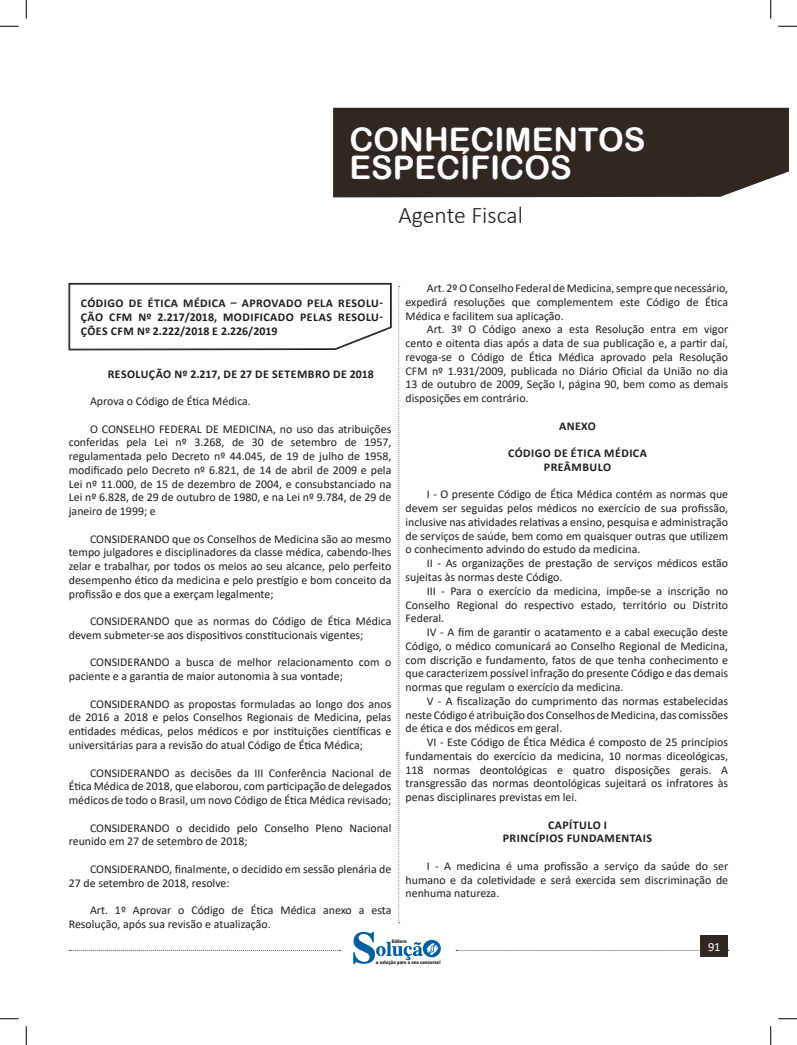
<style>
.page{position:relative;width:797px;height:1045px;background:#fff}
.page>*{position:absolute;margin:0;border:0;box-sizing:border-box;transform-origin:0 0}
.t1{font:32.5px/27.5px "Arial Rounded MT Bold";color:#fff}
.t2{font:300 23.75px "Calibri";color:#1d1d1b}
.t3{font:12.5px "Calibri";color:#fff}
.t4{font:11.88px/13.8px "Calibri";color:#1d1d1b;text-align:justify}
.CAIXINHAS{font:700 11.88px/13.8px "Calibri";letter-spacing:.03em;color:#1d1d1b;text-align:justify}
.TITULO_DE_LEI{font:700 11.88px "Calibri";letter-spacing:.04em;color:#1d1d1b}
.t5{font:900 5px "Arial";color:#1d1d1b;scale:.76 1}
</style>
<div class="page">
<svg style="left:398px;top:286px;width:2px;height:637px"></svg>
<svg style="left:69px;top:950px;width:271px;height:1px"></svg>
<svg style="left:456px;top:950px;width:273px;height:1px"></svg>
<div style="left:333px;top:108px;width:455px;height:89px;background:#302722"></div>
<div style="left:349px;top:128px;width:408px;height:51px;background:#302722"></div>
<div style="left:700px;top:935px;width:28px;height:22px;background:#302722"></div>
<svg style="left:353px;top:932px;width:88px;height:33px"></svg>
<svg style="left:69px;top:283px;width:322px;height:67px"></svg>
<svg style="left:0;top:25px;width:19px;height:2px"></svg>
<svg style="left:778px;top:25px;width:19px;height:2px"></svg>
<svg style="left:0;top:1018px;width:19px;height:1px"></svg>
<svg style="left:778px;top:1018px;width:19px;height:1px"></svg>
<svg style="left:25px;top:0;width:2px;height:19px"></svg>
<svg style="left:25px;top:1026px;width:2px;height:19px"></svg>
<svg style="left:770px;top:0;width:1px;height:19px"></svg>
<svg style="left:770px;top:1026px;width:1px;height:19px"></svg>
<h1 class="t1" style="left:349px;top:126px;width:297px">CONHECIMENTOS<br>ESPECÍFICOS</h1>
<h2 class="t2" style="left:398px;top:200px;width:126px">Agente Fiscal</h2>
<p class="CAIXINHAS" style="left:81px;top:296px;width:304px">CÓDIGO DE ÉTICA MÉDICA – APROVADO PELA RESOLU-ÇÃO CFM Nº 2.217/2018, MODIFICADO PELAS RESOLU-ÇÕES CFM Nº 2.222/2018 E 2.226/2019</p>
<p class="TITULO_DE_LEI" style="left:108px;top:365px;width:268px">RESOLUÇÃO Nº 2.217, DE 27 DE SETEMBRO DE 2018</p>
<p class="t4" style="left:90px;top:394px;width:162px">Aprova o Código de Ética Médica.</p>
<p class="t4" style="left:69px;top:421px;width:324px;text-indent:21px">O CONSELHO FEDERAL DE MEDICINA, no uso das atribuições conferidas pela Lei nº 3.268, de 30 de setembro de 1957, regulamentada pelo Decreto nº 44.045, de 19 de julho de 1958, modificado pelo Decreto nº 6.821, de 14 de abril de 2009 e pela Lei nº 11.000, de 15 de dezembro de 2004, e consubstanciado na Lei nº 6.828, de 29 de outubro de 1980, e na Lei nº 9.784, de 29 de janeiro de 1999; e</p>
<p class="t4" style="left:69px;top:531px;width:324px;text-indent:21px">CONSIDERANDO que os Conselhos de Medicina são ao mesmo tempo julgadores e disciplinadores da classe médica, cabendo-lhes zelar e trabalhar, por todos os meios ao seu alcance, pelo perfeito desempenho ético da medicina e pelo prestígio e bom conceito da profissão e dos que a exerçam legalmente;</p>
<p class="t4" style="left:69px;top:614px;width:324px;text-indent:21px">CONSIDERANDO que as normas do Código de Ética Médica devem submeter-se aos dispositivos constitucionais vigentes;</p>
<p class="t4" style="left:69px;top:655px;width:324px;text-indent:21px">CONSIDERANDO a busca de melhor relacionamento com o paciente e a garantia de maior autonomia à sua vontade;</p>
<p class="t4" style="left:69px;top:696px;width:324px;text-indent:21px">CONSIDERANDO as propostas formuladas ao longo dos anos de 2016 a 2018 e pelos Conselhos Regionais de Medicina, pelas entidades médicas, pelos médicos e por instituições científicas e universitárias para a revisão do atual Código de Ética Médica;</p>
<p class="t4" style="left:69px;top:765px;width:324px;text-indent:21px">CONSIDERANDO as decisões da III Conferência Nacional de Ética Médica de 2018, que elaborou, com participação de delegados médicos de todo o Brasil, um novo Código de Ética Médica revisado;</p>
<p class="t4" style="left:69px;top:820px;width:324px;text-indent:21px">CONSIDERANDO o decidido pelo Conselho Pleno Nacional reunido em 27 de setembro de 2018;</p>
<p class="t4" style="left:69px;top:861px;width:324px;text-indent:21px">CONSIDERANDO, finalmente, o decidido em sessão plenária de<br>27 de setembro de 2018, resolve:</p>
<p class="t4" style="left:69px;top:903px;width:324px;text-indent:21px">Art. 1º Aprovar o Código de Ética Médica anexo a esta<br>Resolução, após sua revisão e atualização.</p>
<p class="t4" style="left:405px;top:281px;width:324px;text-indent:21px">Art. 2º O Conselho Federal de Medicina, sempre que necessário, expedirá resoluções que complementem este Código de Ética Médica e facilitem sua aplicação.</p>
<p class="t4" style="left:405px;top:322px;width:324px;text-indent:21px">Art. 3º O Código anexo a esta Resolução entra em vigor cento e oitenta dias após a data de sua publicação e, a partir daí, revoga-se o Código de Ética Médica aprovado pela Resolução CFM nº 1.931/2009, publicada no Diário Oficial da União no dia 13 de outubro de 2009, Seção I, página 90, bem como as demais disposições em contrário.</p>
<p class="TITULO_DE_LEI" style="left:559px;top:417px;width:38px">ANEXO</p>
<p class="TITULO_DE_LEI" style="left:508px;top:445px;width:140px">CÓDIGO DE ÉTICA MÉDICA</p>
<p class="TITULO_DE_LEI" style="left:544px;top:458px;width:69px">PREÂMBULO</p>
<p class="t4" style="left:405px;top:487px;width:324px;text-indent:21px">I - O presente Código de Ética Médica contém as normas que devem ser seguidas pelos médicos no exercício de sua profissão, inclusive nas atividades relativas a ensino, pesquisa e administração de serviços de saúde, bem como em quaisquer outras que utilizem o conhecimento advindo do estudo da medicina.</p>
<p class="t4" style="left:405px;top:556px;width:324px;text-indent:21px">II - As organizações de prestação de serviços médicos estão sujeitas às normas deste Código.</p>
<p class="t4" style="left:405px;top:583px;width:324px;text-indent:21px">III - Para o exercício da medicina, impõe-se a inscrição no Conselho Regional do respectivo estado, território ou Distrito Federal.</p>
<p class="t4" style="left:405px;top:625px;width:324px;text-indent:21px">IV - A fim de garantir o acatamento e a cabal execução deste Código, o médico comunicará ao Conselho Regional de Medicina, com discrição e fundamento, fatos de que tenha conhecimento e que caracterizem possível infração do presente Código e das demais normas que regulam o exercício da medicina.</p>
<p class="t4" style="left:405px;top:693px;width:324px;text-indent:21px">V - A fiscalização do cumprimento das normas estabelecidas neste Código é atribuição dos Conselhos de Medicina, das comissões de ética e dos médicos em geral.</p>
<p class="t4" style="left:405px;top:735px;width:324px;text-indent:21px">VI - Este Código de Ética Médica é composto de 25 princípios fundamentais do exercício da medicina, 10 normas diceológicas, 118 normas deontológicas e quatro disposições gerais. A transgressão das normas deontológicas sujeitará os infratores às penas disciplinares previstas em lei.</p>
<p class="TITULO_DE_LEI" style="left:548px;top:816px;width:61px">CAPÍTULO I</p>
<p class="TITULO_DE_LEI" style="left:503px;top:830px;width:151px">PRINCÍPIOS FUNDAMENTAIS</p>
<p class="t4" style="left:405px;top:858px;width:324px;text-indent:21px">I - A medicina é uma profissão a serviço da saúde do ser humano e da coletividade e será exercida sem discriminação de nenhuma natureza.</p>
<p class="t5" style="left:392px;top:938px;width:21px">Editora</p>
<p class="t5" style="left:376px;top:958px;width:86px">a solução para o seu concurso!</p>
<p class="t3" style="left:708px;top:938px;width:14px">91</p>
</div>
